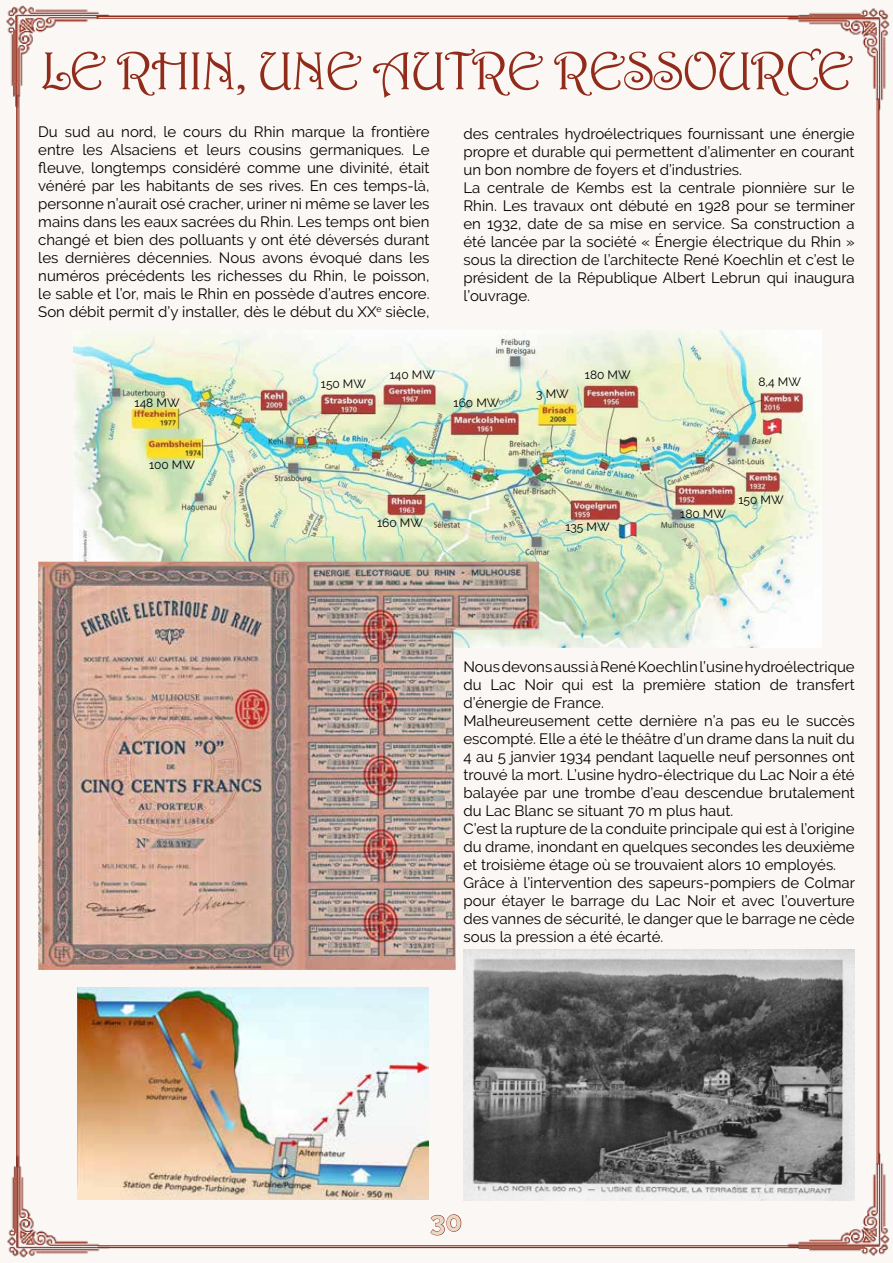
<style>
.page{position:relative;width:893px;height:1263px;background:#faf7f4}
.page>*{position:absolute;margin:0;border:0;box-sizing:border-box;transform-origin:0 0}
.t1{font:54px "Harrington";letter-spacing:-.03em;color:#922c1a}
.t2{font:700 27px "Raleway";color:#e8d9c6}
.t3{font:15px/18px "Raleway";color:#000}
.t4{font:12px "Raleway";color:#000}
</style>
<div class="page">
<hr style="left:19px;top:95px;width:1px;height:1072px;background:#922c1a">
<hr style="left:16px;top:95px;width:2px;height:1072px;background:#922c1a">
<hr style="left:878px;top:98px;width:1px;height:1066px;background:#922c1a">
<hr style="left:877px;top:98px;width:1px;height:1066px;background:#922c1a">
<img style="left:6px;top:5px;width:109px;height:108px">
<img style="left:782px;top:8px;width:108px;height:109px">
<hr style="left:97px;top:18px;width:702px;height:1px;background:#922c1a">
<hr style="left:97px;top:16px;width:702px;height:1px;background:#922c1a">
<img style="left:7px;top:1150px;width:108px;height:108px">
<img style="left:782px;top:1147px;width:108px;height:109px">
<hr style="left:98px;top:1245px;width:701px;height:1px;background:#922c1a">
<hr style="left:98px;top:1247px;width:701px;height:1px;background:#922c1a">
<svg style="left:430px;top:1214px;width:32px;height:22px"></svg>
<img style="left:74px;top:330px;width:744px;height:318px">
<img style="left:38px;top:562px;width:501px;height:408px">
<img style="left:463px;top:949px;width:392px;height:251px">
<img style="left:78px;top:988px;width:351px;height:211px">
<h1 class="t1" style="left:40px;top:38px;width:815px">LE RHIN, UNE AUTRE RESSOURCE</h1>
<p class="t3" style="left:38px;top:123px;width:393px;text-align:justify">Du sud au nord, le cours du Rhin marque la frontière entre les Alsaciens et leurs cousins germaniques. Le fleuve, longtemps considéré comme une divinité, était vénéré par les habitants de ses rives. En ces temps-là, personne n’aurait osé cracher, uriner ni même se laver les mains dans les eaux sacrées du Rhin. Les temps ont bien changé et bien des polluants y ont été déversés durant les dernières décennies. Nous avons évoqué dans les numéros précédents les richesses du Rhin, le poisson, le sable et l’or, mais le Rhin en possède d’autres encore.<br>Son débit permit d’y installer, dès le début du XX<sup>e</sup> siècle,</p>
<p class="t3" style="left:463px;top:124px;width:393px">des centrales hydroélectriques fournissant une énergie propre et durable qui permettent d’alimenter en courant un bon nombre de foyers et d’industries.<br>La centrale de Kembs est la centrale pionnière sur le Rhin. Les travaux ont débuté en 1928 pour se terminer en 1932, date de sa mise en service. Sa construction a été lancée par la société « Énergie électrique du Rhin » sous la direction de l’architecte René Koechlin et c’est le président de la République Albert Lebrun qui inaugura l’ouvrage.</p>
<p class="t4" style="left:135px;top:396px;width:46px">148 MW</p>
<p class="t4" style="left:149px;top:457px;width:47px">100 MW</p>
<p class="t4" style="left:321px;top:377px;width:47px">150 MW</p>
<p class="t4" style="left:390px;top:368px;width:47px">140 MW</p>
<p class="t4" style="left:454px;top:396px;width:47px">160 MW</p>
<p class="t4" style="left:536px;top:387px;width:34px">3 MW</p>
<p class="t4" style="left:585px;top:368px;width:47px">180 MW</p>
<p class="t4" style="left:377px;top:516px;width:47px">160 MW</p>
<p class="t4" style="left:565px;top:520px;width:46px">135 MW</p>
<p class="t4" style="left:758px;top:375px;width:44px">8,4 MW</p>
<p class="t4" style="left:680px;top:507px;width:47px">180 MW</p>
<p class="t4" style="left:738px;top:493px;width:47px">150 MW</p>
<p class="t3" style="left:463px;top:658px;width:393px">Nous devons aussi à René Koechlin l’usine hydroélectrique du Lac Noir qui est la première station de transfert d’énergie de France.<br>Malheureusement cette dernière n’a pas eu le succès escompté. Elle a été le théâtre d’un drame dans la nuit du 4 au 5 janvier 1934 pendant laquelle neuf personnes ont trouvé la mort. L’usine hydro-électrique du Lac Noir a été balayée par une trombe d’eau descendue brutalement du Lac Blanc se situant 70 m plus haut.<br>C’est la rupture de la conduite principale qui est à l’origine du drame, inondant en quelques secondes les deuxième et troisième étage où se trouvaient alors 10 employés.<br>Grâce à l’intervention des sapeurs-pompiers de Colmar pour étayer le barrage du Lac Noir et avec l’ouverture des vannes de sécurité, le danger que le barrage ne cède sous la pression a été écarté.</p>
<h2 class="t2" style="left:430px;top:1206px;width:33px">30</h2>
</div>
